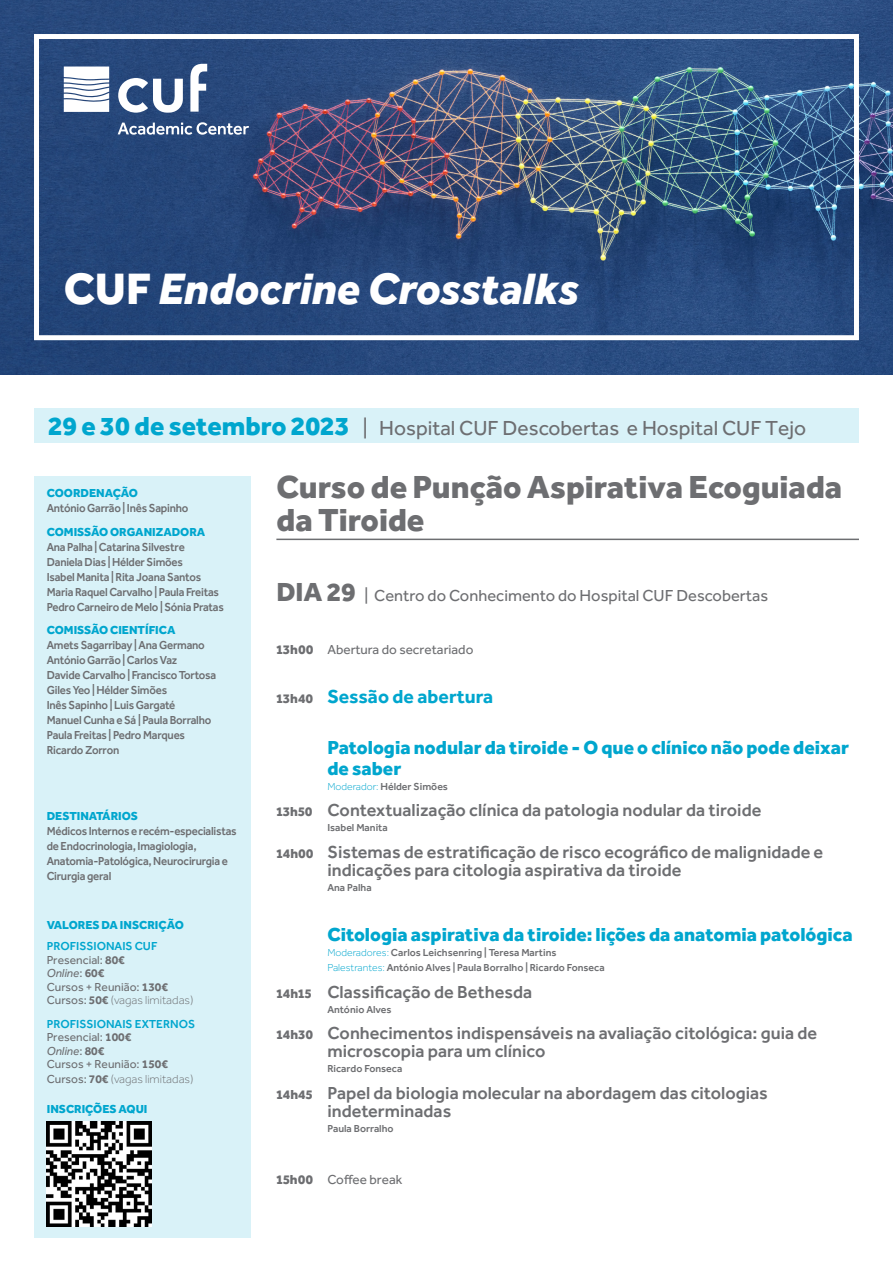
<style>
.page{position:relative;width:893px;height:1263px;background:#fff}
.page>*{position:absolute;margin:0;border:0;box-sizing:border-box;transform-origin:0 0}
.t1{font:italic 800 45.45px "Effra";color:#fff}
.t2{font:800 33px/33px "Effra";color:#6d6e71}
.t3{font:21px "Effra";color:#6d6e71}
.t4{font:800 19.5px/21px "Effra";color:#00a6ce}
.t5{font:700 19.5px "Effra";color:#00a6ce}
.t6{font:500 18px/18px "Effra";color:#6d6e71}
.t7{font:16.5px "Effra";color:#6d6e71}
.t8{font:13.5px "Effra";color:#6d6e71}
.t9{font:500 12px/15px "Effra";letter-spacing:-.02em;color:#6d6e71;scale:.95 1}
.t10{font:12px/13.5px "Effra";color:#6d6e71}
.t11{font:800 12px "Effra";color:#00a6ce}
.t12{font:300 12px "Effra";color:#6d6e71}
.t13{font:500 10.5px/15px "Effra";color:#6d6e71}
.s1{font-style:normal}
.s2{font-weight:800;font-size:27px;color:#00a6ce}
.s3{font-weight:500;color:#00a6ce}
.s4{font-weight:700}
.s5{font-style:italic}
.s6{font-weight:300}
.s7{font-weight:400}
.s8{font-weight:800;font-size:27px}
.s9{font-weight:800}
.s10{font-weight:800;font-size:13.5px;color:#6d6e71}
.s11{font-weight:300;color:#00a6ce}
.s12{font-weight:800;font-size:13.5px}
</style>
<div class="page">
<img style="left:0;top:0;width:893px;height:374px">
<div style="left:34px;top:408px;width:825px;height:34px;background:#d9f2f8"></div>
<div style="left:34px;top:476px;width:217px;height:761px;background:#d9f2f8"></div>
<hr style="left:276px;top:539px;width:583px;height:1px;background:#6d6e71">
<img style="left:47px;top:1122px;width:105px;height:105px">
<div style="left:34px;top:34px;width:825px;height:306px;border:5px solid #fff"></div>
<svg style="left:64px;top:67px;width:45px;height:45px"></svg>
<svg style="left:190px;top:64px;width:17px;height:48px"></svg>
<svg style="left:118px;top:78px;width:65px;height:35px"></svg>
<svg style="left:118px;top:122px;width:131px;height:13px"></svg>
<h1 class="t1" style="left:64px;top:261px;width:516px"><span class="s1">CUF</span> Endocrine Crosstalks</h1>
<h3 class="t3" style="left:48px;top:415px;width:760px"><span class="s2">29 e 30 de setembro 2023</span> | Hospital CUF Descobertas e Hospital CUF Tejo</h3>
<p class="t11" style="left:47px;top:486px;width:93px">COORDENAÇÃO</p>
<p class="t9" style="left:47px;top:500px;width:151px">António Garrão | Inês Sapinho</p>
<p class="t11" style="left:47px;top:524px;width:160px">COMISSÃO ORGANIZADORA</p>
<p class="t9" style="left:47px;top:539px;width:188px">Ana Palha | Catarina Silvestre Daniela Dias | Hélder Simões<br>Isabel Manita | Rita Joana Santos Maria Raquel Carvalho | Paula Freitas Pedro Carneiro de Melo | Sónia Pratas</p>
<p class="t11" style="left:47px;top:623px;width:130px">COMISSÃO CIENTÍFICA</p>
<p class="t9" style="left:47px;top:637px;width:180px">Amets Sagarribay | Ana Germano<br>António Garrão | Carlos Vaz<br>Davide Carvalho | Francisco Tortosa<br>Giles Yeo | Hélder Simões<br>Inês Sapinho | Luis Gargaté<br>Manuel Cunha e Sá | Paula Borralho<br>Paula Freitas | Pedro Marques<br>Ricardo Zorron</p>
<p class="t11" style="left:47px;top:808px;width:93px">DESTINATÁRIOS</p>
<p class="t9" style="left:47px;top:823px;width:201px">Médicos Internos e recém-especialistas de Endocrinologia, Imagiologia,<br>Anatomia-Patológica, Neurocirurgia e<br>Cirurgia geral</p>
<p class="t11" style="left:47px;top:917px;width:139px">VALORES DA INSCRIÇÃO</p>
<p class="t10" style="left:47px;top:939px;width:148px"><span class="s3">PROFISSIONAIS CUF<br></span>Presencial: <span class="s4">80€<br></span><span class="s5">Online</span>: <span class="s4">60€<br></span>Cursos + Reunião: <span class="s4">130€<br></span>Cursos: <span class="s4">50€</span> <span class="s6">(vagas limitadas)</span></p>
<p class="t10" style="left:47px;top:1017px;width:150px"><span class="s3">PROFISSIONAIS EXTERNOS<br></span>Presencial: <span class="s4">100€<br></span><span class="s5">Online</span>: <span class="s4">80€<br></span>Cursos + Reunião: <span class="s4">150€</span></p>
<p class="t12" style="left:47px;top:1072px;width:148px"><span class="s7">Cursos:</span> <span class="s4">70€</span> (vagas limitadas)</p>
<p class="t11" style="left:47px;top:1102px;width:102px">INSCRIÇÕES AQUI</p>
<h2 class="t2" style="left:276px;top:470px;width:567px">Curso de Punção Aspirativa Ecoguiada da Tiroide</h2>
<h3 class="t7" style="left:276px;top:586px;width:493px"><span class="s8">DIA 29</span> | Centro do Conhecimento do Hospital CUF Descobertas</h3>
<p class="t8" style="left:276px;top:641px;width:199px"><span class="s9">13h00</span> Abertura do secretariado</p>
<h3 class="t5" style="left:276px;top:684px;width:218px"><span class="s10">13h40</span> Sessão de abertura</h3>
<h3 class="t4" style="left:327px;top:736px;width:523px">Patologia nodular da tiroide - O que o clínico não pode deixar de saber</h3>
<p class="t13" style="left:327px;top:778px;width:122px"><span class="s11">Moderador:</span> Hélder Simões</p>
<h3 class="t6" style="left:276px;top:801px;width:486px"><span class="s12">13h50</span> Contextualização clínica da patologia nodular da tiroide</h3>
<p class="t13" style="left:327px;top:820px;width:62px">Isabel Manita</p>
<h3 class="t6" style="left:327px;top:842px;width:497px;text-indent:-51px"><span class="s12">14h00</span> Sistemas de estratificação de risco ecográfico de malignidade e indicações para citologia aspirativa da tiroide</h3>
<p class="t13" style="left:327px;top:879px;width:46px">Ana Palha</p>
<h3 class="t4" style="left:327px;top:924px;width:527px">Citologia aspirativa da tiroide: lições da anatomia patológica</h3>
<p class="t13" style="left:327px;top:945px;width:279px"><span class="s11">Moderadores:</span> Carlos Leichsenring | Teresa Martins<br><span class="s11">Palestrantes:</span> António Alves | Paula Borralho | Ricardo Fonseca</p>
<h3 class="t6" style="left:276px;top:983px;width:257px"><span class="s12">14h15</span> Classificação de Bethesda</h3>
<p class="t13" style="left:327px;top:1002px;width:66px">António Alves</p>
<h3 class="t6" style="left:327px;top:1024px;width:491px;text-indent:-51px"><span class="s12">14h30</span> Conhecimentos indispensáveis na avaliação citológica: guia de microscopia para um clínico</h3>
<p class="t13" style="left:327px;top:1061px;width:76px">Ricardo Fonseca</p>
<h3 class="t6" style="left:327px;top:1084px;width:442px;text-indent:-51px"><span class="s12">14h45</span> Papel da biologia molecular na abordagem das citologias indeterminadas</h3>
<p class="t13" style="left:327px;top:1121px;width:68px">Paula Borralho</p>
<p class="t8" style="left:276px;top:1172px;width:127px"><span class="s9">15h00</span> Coffee break</p>
</div>
